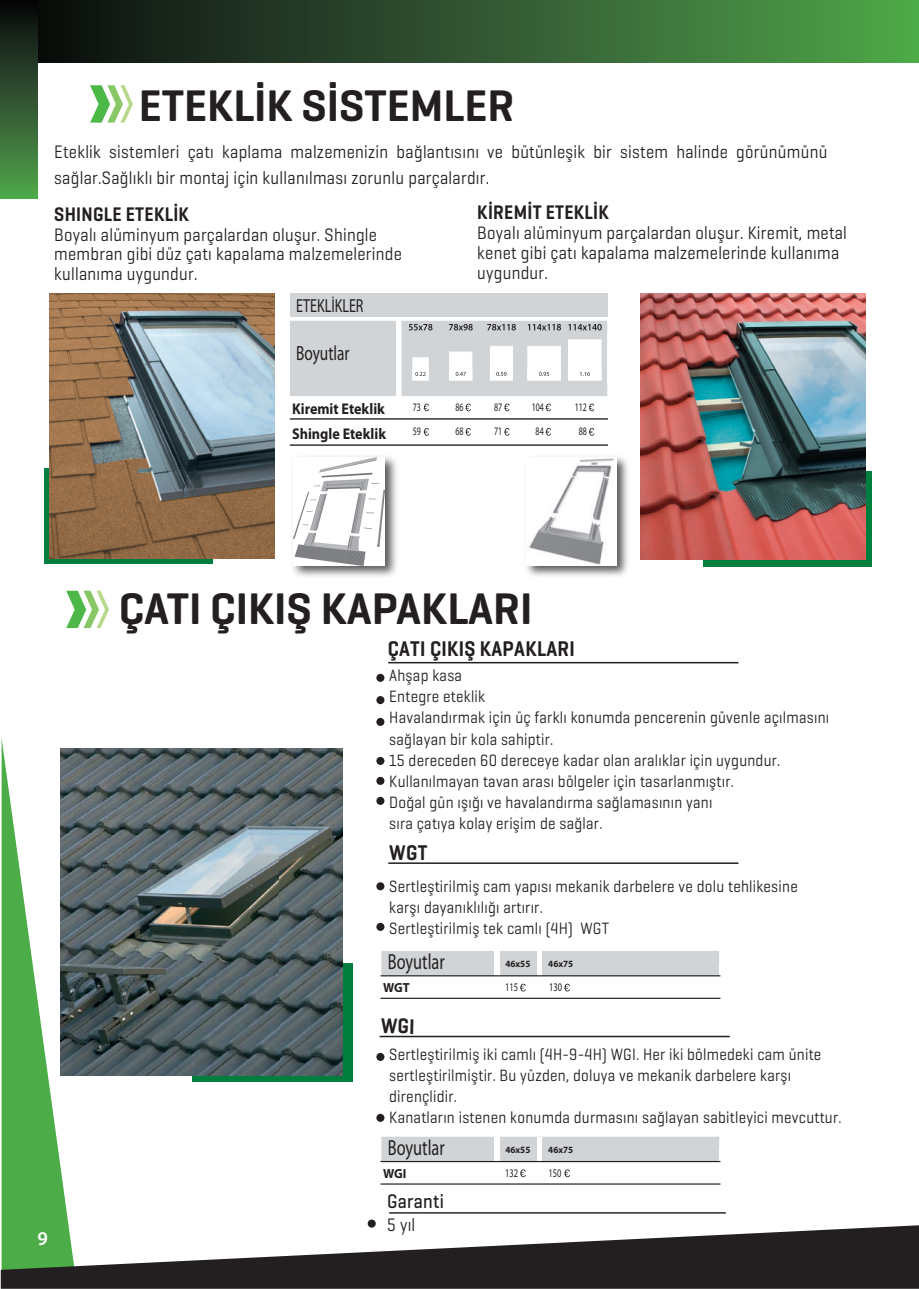
<style>
.page{position:relative;width:919px;height:1289px;background:#fff}
.page>*{position:absolute;margin:0;border:0;box-sizing:border-box;transform-origin:0 0}
.t1{font:600 45px "Geogrotesque";color:#231f20}
.t2{font:21.9px "Myriad Pro";color:#231f20;scale:.74 1}
.t3{font:600 21.6px "Geogrotesque";letter-spacing:.015em;color:#231f20;scale:.9 1}
.t4{font:20.55px "Myriad Pro";color:#231f20;scale:.74 1}
.t5{font:600 19.95px "Geogrotesque";letter-spacing:.015em;color:#231f20;scale:.9 1}
.t6{font:500 19.95px "Geogrotesque";letter-spacing:.015em;color:#231f20;scale:.9 1}
.t7{font:600 19.5px "Myriad Pro";color:#fff}
.t8{font:18.9px "Myriad Pro";color:#231f20;scale:.74 1}
.t9{font:18.3px/19.8px "Geogrotesque";letter-spacing:.015em;color:#231f20;scale:.9 1}
.t10{font:16.65px/21px "Geogrotesque";letter-spacing:.015em;color:#231f20;scale:.9 1}
.t11{font:700 15.6px/24.9px "Myriad Pro";color:#231f20;scale:.91 1}
.t12{font:700 13.2px "Myriad Pro";letter-spacing:-.005em;color:#231f20;scale:.96 1}
.t13{font:11.7px "Myriad Pro";color:#231f20;scale:.73 1}
.t14{font:11.55px "Myriad Pro";color:#231f20;scale:.69 1}
.t15{font:700 9.45px "Myriad Pro";color:#231f20;scale:.96 1}
</style>
<div class="page">
<svg style="left:90px;top:85px;width:43px;height:38px"></svg>
<div style="left:703px;top:471px;width:168px;height:95px;background:#007e3d"></div>
<img style="left:640px;top:294px;width:225px;height:266px">
<img style="left:526px;top:457px;width:102px;height:119px">
<img style="left:527px;top:457px;width:89px;height:108px">
<svg style="left:44px;top:468px;width:168px;height:95px"></svg>
<img style="left:50px;top:293px;width:225px;height:265px">
<img style="left:293px;top:456px;width:104px;height:121px">
<img style="left:294px;top:458px;width:90px;height:107px">
<svg style="left:66px;top:590px;width:43px;height:38px"></svg>
<div style="left:192px;top:962px;width:160px;height:119px;background:#007e3d"></div>
<img style="left:77px;top:749px;width:265px;height:326px">
<div style="left:376px;top:673px;width:8px;height:9px;background:#231f20;border-radius:50%"></div>
<div style="left:376px;top:696px;width:8px;height:8px;background:#231f20;border-radius:50%"></div>
<div style="left:376px;top:718px;width:8px;height:8px;background:#231f20;border-radius:50%"></div>
<div style="left:376px;top:757px;width:8px;height:8px;background:#231f20;border-radius:50%"></div>
<div style="left:376px;top:796px;width:8px;height:9px;background:#231f20;border-radius:50%"></div>
<div style="left:376px;top:776px;width:8px;height:9px;background:#231f20;border-radius:50%"></div>
<div style="left:376px;top:882px;width:8px;height:8px;background:#231f20;border-radius:50%"></div>
<div style="left:376px;top:922px;width:8px;height:8px;background:#231f20;border-radius:50%"></div>
<div style="left:376px;top:1052px;width:8px;height:8px;background:#231f20;border-radius:50%"></div>
<div style="left:376px;top:1113px;width:8px;height:8px;background:#231f20;border-radius:50%"></div>
<hr style="left:388px;top:662px;width:350px;height:1px;background:#231f20">
<hr style="left:388px;top:862px;width:350px;height:2px;background:#231f20">
<svg style="left:2px;top:742px;width:75px;height:483px"></svg>
<svg style="left:1px;top:1225px;width:917px;height:63px;fill:#231f20"></svg>
<div style="left:290px;top:293px;width:317px;height:24px;background:#d1d4d6"></div>
<svg style="left:290px;top:321px;width:317px;height:75px"></svg>
<div style="left:381px;top:1136px;width:338px;height:24px;background:#d1d4d6"></div>
<hr style="left:494px;top:1136px;width:4px;height:25px;background:#fff">
<div style="left:537px;top:1136px;width:5px;height:25px;background:#fff"></div>
<svg style="left:520px;top:1169px;width:5px;height:8px"></svg>
<svg style="left:564px;top:1169px;width:6px;height:8px"></svg>
<hr style="left:380px;top:1160px;width:340px;height:2px;background:#231f20">
<hr style="left:380px;top:1183px;width:340px;height:1px;background:#231f20">
<hr style="left:389px;top:1212px;width:336px;height:1px;background:#231f20">
<div style="left:367px;top:1219px;width:9px;height:8px;background:#231f20;border-radius:50%"></div>
<div style="left:381px;top:951px;width:338px;height:24px;background:#d1d4d6"></div>
<hr style="left:494px;top:951px;width:4px;height:24px;background:#fff">
<div style="left:537px;top:951px;width:5px;height:24px;background:#fff"></div>
<svg style="left:520px;top:983px;width:5px;height:8px"></svg>
<svg style="left:564px;top:983px;width:6px;height:8px"></svg>
<hr style="left:380px;top:975px;width:340px;height:1px;background:#231f20">
<hr style="left:380px;top:997px;width:340px;height:1px;background:#231f20">
<hr style="left:379px;top:1035px;width:350px;height:2px;background:#231f20">
<div style="left:0;top:0;width:918px;height:62px;background:linear-gradient(to right,#0b050f,#52a54d)"></div>
<div style="left:0;top:0;width:38px;height:199px;background:linear-gradient(to bottom,#0a040d,#53a54e)"></div>
<svg style="left:423px;top:403px;width:6px;height:8px"></svg>
<svg style="left:465px;top:403px;width:6px;height:8px"></svg>
<svg style="left:504px;top:403px;width:5px;height:8px"></svg>
<svg style="left:545px;top:403px;width:6px;height:8px"></svg>
<svg style="left:589px;top:403px;width:5px;height:8px"></svg>
<svg style="left:423px;top:428px;width:6px;height:7px"></svg>
<svg style="left:465px;top:428px;width:6px;height:7px"></svg>
<svg style="left:504px;top:428px;width:5px;height:7px"></svg>
<svg style="left:545px;top:428px;width:6px;height:7px"></svg>
<svg style="left:589px;top:428px;width:5px;height:7px"></svg>
<hr style="left:290px;top:418px;width:318px;height:1px;background:#231f20">
<hr style="left:290px;top:444px;width:318px;height:2px;background:#231f20">
<h1 class="t1" style="left:139px;top:77px;width:376px">ETEKLİK SİSTEMLER</h1>
<p class="t9" style="left:54px;top:139px;width:860px;line-height:25.5px">Eteklik sistemleri çatı kaplama malzemenizin bağlantısını ve bütünleşik bir sistem halinde görünümünü sağlar.Sağlıklı bir montaj için kullanılması zorunlu parçalardır.</p>
<p class="t5" style="left:54px;top:201px;width:151px">SHINGLE ETEKLİK</p>
<p class="t9" style="left:54px;top:224px;width:388px">Boyalı alüminyum parçalardan oluşur. Shingle membran gibi düz çatı kapalama malzemelerinde kullanıma uygundur.</p>
<p class="t5" style="left:477px;top:200px;width:148px">KİREMİT ETEKLİK</p>
<p class="t9" style="left:477px;top:222px;width:412px">Boyalı alüminyum parçalardan oluşur. Kiremit, metal kenet gibi çatı kapalama malzemelerinde kullanıma uygundur.</p>
<p class="t8" style="left:296px;top:293px;width:93px">ETEKLİKLER</p>
<p class="t4" style="left:296px;top:341px;width:74px">Boyutlar</p>
<p class="t11" style="left:292px;top:395px;width:105px">Kiremit Eteklik<br>Shingle Eteklik</p>
<p class="t14" style="left:412px;top:400px;width:13px">73</p>
<p class="t14" style="left:455px;top:400px;width:13px">86</p>
<p class="t14" style="left:494px;top:400px;width:13px">87</p>
<p class="t14" style="left:531px;top:400px;width:19px">104</p>
<p class="t14" style="left:574px;top:400px;width:19px">112</p>
<p class="t14" style="left:412px;top:424px;width:13px">59</p>
<p class="t14" style="left:455px;top:424px;width:13px">68</p>
<p class="t14" style="left:494px;top:424px;width:13px">71</p>
<p class="t14" style="left:535px;top:424px;width:13px">84</p>
<p class="t14" style="left:578px;top:424px;width:13px">88</p>
<h1 class="t1" style="left:119px;top:581px;width:415px">ÇATI ÇIKIŞ KAPAKLARI</h1>
<p class="t10" style="left:389px;top:664px;width:490px">Ahşap kasa<br>Entegre eteklik<br>Havalandırmak için üç farklı konumda pencerenin güvenle açılmasını sağlayan bir kola sahiptir.<br>15 dereceden 60 dereceye kadar olan aralıklar için uygundur.<br>Kullanılmayan tavan arası bölgeler için tasarlanmıştır.<br>Doğal gün ışığı ve havalandırma sağlamasının yanı<br>sıra çatıya kolay erişim de sağlar.</p>
<p class="t3" style="left:388px;top:635px;width:209px">ÇATI ÇIKIŞ KAPAKLARI</p>
<p class="t3" style="left:389px;top:839px;width:44px">WGT</p>
<p class="t10" style="left:389px;top:874px;width:455px">Sertleştirilmiş cam yapısı mekanik darbelere ve dolu tehlikesine karşı dayanıklılığı artırır.<br>Sertleştirilmiş tek camlı (4H) WGT</p>
<h2 class="t2" style="left:388px;top:948px;width:78px">Boyutlar</h2>
<p class="t12" style="left:383px;top:979px;width:29px">WGT</p>
<p class="t15" style="left:505px;top:957px;width:28px">46x55</p>
<p class="t15" style="left:548px;top:957px;width:28px">46x75</p>
<p class="t13" style="left:505px;top:979px;width:19px">115</p>
<p class="t13" style="left:549px;top:979px;width:19px">130</p>
<p class="t10" style="left:389px;top:1042px;width:504px">Sertleştirilmiş iki camlı (4H-9-4H) WGI. Her iki bölmedeki cam ünite sertleştirilmiştir. Bu yüzden, doluya ve mekanik darbelere karşı dirençlidir.<br>Kanatların istenen konumda durmasını sağlayan sabitleyici mevcuttur.</p>
<p class="t7" style="left:37px;top:1225px;width:12px">9</p>
<h2 class="t2" style="left:388px;top:1134px;width:78px">Boyutlar</h2>
<p class="t12" style="left:383px;top:1164px;width:26px">WGI</p>
<p class="t6" style="left:387px;top:1188px;width:65px">Garanti</p>
<p class="t9" style="left:387px;top:1214px;width:33px">5 yıl</p>
<p class="t15" style="left:505px;top:1143px;width:28px">46x55</p>
<p class="t15" style="left:548px;top:1143px;width:28px">46x75</p>
<p class="t13" style="left:505px;top:1165px;width:19px">132</p>
<p class="t13" style="left:548px;top:1165px;width:19px">150</p>
</div>
